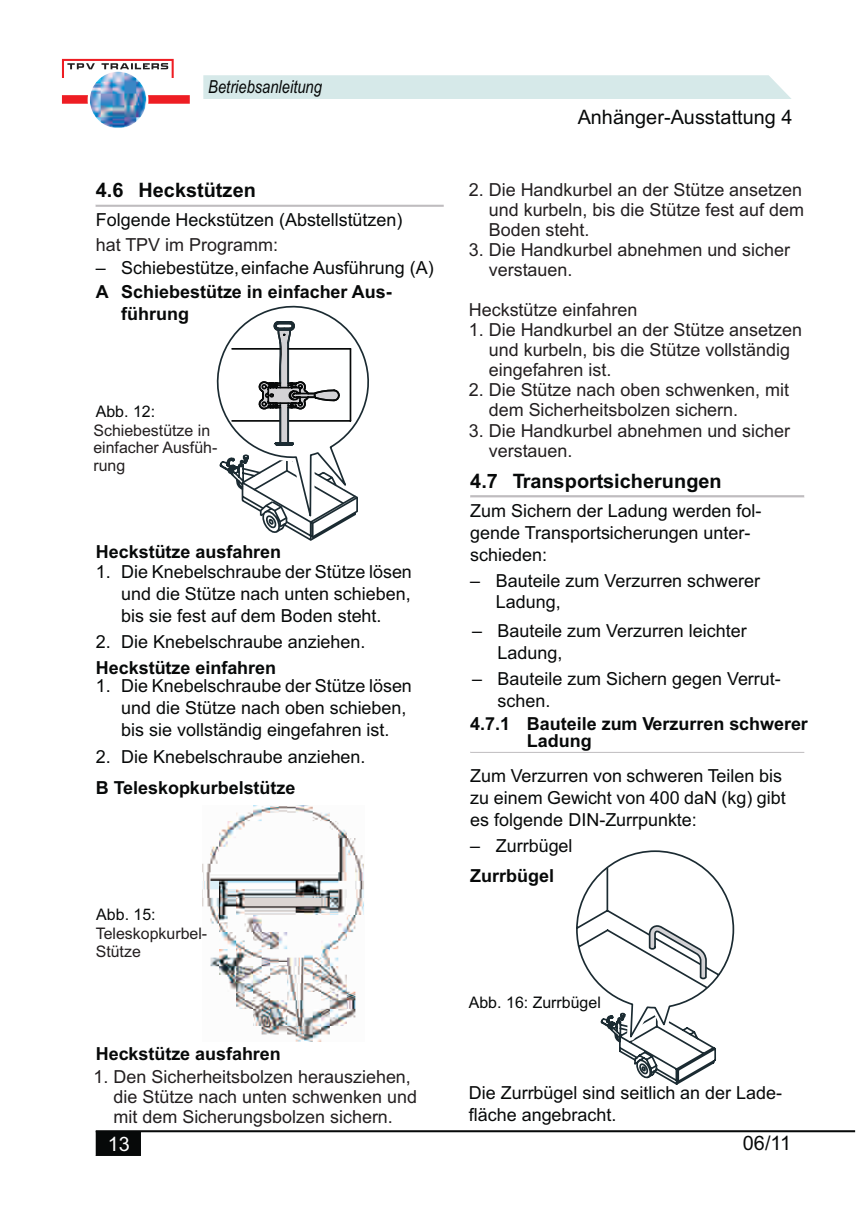
<style>
.page{position:relative;width:862px;height:1214px;background:#fff}
.page>*{position:absolute;margin:0;border:0;box-sizing:border-box;transform-origin:0 0}
.t1{font:700 19.8px "Arial";color:#070909}
.t2{font:19.8px "Arial";color:#070909}
.t3{font:19.8px "Arial";color:#fff}
.t4{font:18px/22px "Arial";color:#070909}
.t5{font:18px/20px "Arial";color:#231f20}
.t6{font:700 18px "Arial";color:#070909}
.t7{font:italic 18px "Arial Narrow";color:#070909}
.t8{font:16px/17.8px "Arial";color:#231f20}
.t9{font:16px "Arial";color:#070909}
</style>
<div class="page">
<hr style="left:96px;top:205px;width:348px;height:2px;background:#bfbcbf">
<svg style="left:216px;top:305px;width:153px;height:236px"></svg>
<hr style="left:470px;top:495px;width:334px;height:2px;background:#bfbcbf">
<hr style="left:470px;top:751px;width:334px;height:1px;background:#bfbcbf">
<svg style="left:576px;top:850px;width:159px;height:235px"></svg>
<div style="left:203px;top:75px;width:588px;height:24px;background:#d6e9e9"></div>
<img style="left:90px;top:72px;width:56px;height:56px;border-radius:50%">
<img style="left:62px;top:59px;width:128px;height:55px">
<svg style="left:96px;top:1132px;width:45px;height:23px"></svg>
<hr style="left:96px;top:1130px;width:759px;height:2px;background:#070909">
<img style="left:203px;top:805px;width:161px;height:236px">
<p class="t7" style="left:208px;top:80px;width:115px">Betriebsanleitung</p>
<p class="t1" style="left:96px;top:183px;width:162px">4.6 Heckstützen</p>
<p class="t4" style="left:96px;top:210px;width:308px">Folgende Heckstützen (Abstellstützen)</p>
<p class="t4" style="left:96px;top:258px;width:339px">– Schiebestütze, einfache Ausführung (A)</p>
<p class="t6" style="left:96px;top:284px;width:297px">A Schiebestütze in einfacher Aus-</p>
<p class="t5" style="left:96px;top:237px;width:184px">hat TPV im Programm:</p>
<p class="t6" style="left:121px;top:307px;width:69px">führung</p>
<p class="t9" style="left:96px;top:405px;width:61px">Abb. 12:</p>
<p class="t8" style="left:93px;top:422px;width:125px">Schiebestütze in einfacher Ausfüh&shy;rung</p>
<p class="t6" style="left:96px;top:545px;width:187px">Heckstütze ausfahren</p>
<p class="t4" style="left:121px;top:562px;width:292px;text-align:justify;text-indent:-25px">1. Die Knebelschraube der Stütze lösen und die Stütze nach unten schieben, bis sie fest auf dem Boden steht.</p>
<p class="t4" style="left:96px;top:632px;width:271px">2. Die Knebelschraube anziehen.</p>
<p class="t6" style="left:96px;top:660px;width:182px">Heckstütze einfahren</p>
<p class="t4" style="left:121px;top:676px;width:292px;text-indent:-25px">1. Die Knebelschraube der Stütze lösen und die Stütze nach oben schieben, bis sie vollständig eingefahren ist.</p>
<p class="t4" style="left:96px;top:747px;width:271px">2. Die Knebelschraube anziehen.</p>
<p class="t6" style="left:96px;top:781px;width:201px">B Teleskopkurbelstütze</p>
<p class="t9" style="left:96px;top:908px;width:61px">Abb. 15:</p>
<p class="t8" style="left:96px;top:925px;width:113px">Teleskopkurbel-<br>Stütze</p>
<p class="t6" style="left:96px;top:1046px;width:187px">Heckstütze ausfahren</p>
<p class="t5" style="left:113px;top:1068px;width:305px;text-indent:-20px">1. Den Sicherheitsbolzen herausziehen, die Stütze nach unten schwenken und mit dem Sicherungsbolzen sichern.</p>
<p class="t3" style="left:108px;top:1135px;width:24px">13</p>
<p class="t2" style="left:578px;top:109px;width:216px">Anhänger-Ausstattung 4</p>
<p class="t5" style="left:489px;top:181px;width:317px;text-align:justify;text-indent:-20px">2. Die Handkurbel an der Stütze ansetzen und kurbeln, bis die Stütze fest auf dem Boden steht.</p>
<p class="t5" style="left:489px;top:241px;width:303px;text-indent:-20px">3. Die Handkurbel abnehmen und sicher verstauen.</p>
<p class="t5" style="left:469px;top:301px;width:170px">Heckstütze einfahren</p>
<p class="t5" style="left:489px;top:321px;width:315px;text-indent:-20px">1. Die Handkurbel an der Stütze ansetzen und kurbeln, bis die Stütze vollständig eingefahren ist.</p>
<p class="t5" style="left:489px;top:381px;width:302px;text-indent:-20px">2. Die Stütze nach oben schwenken, mit dem Sicherheitsbolzen sichern.</p>
<p class="t5" style="left:489px;top:422px;width:303px;text-indent:-20px">3. Die Handkurbel abnehmen und sicher verstauen.</p>
<p class="t1" style="left:470px;top:473px;width:253px">4.7 Transportsicherungen</p>
<p class="t4" style="left:470px;top:501px;width:293px">Zum Sichern der Ladung werden fol&shy;gende Transportsicherungen unter&shy;schieden:</p>
<p class="t4" style="left:496px;top:571px;width:266px;text-indent:-25px">– Bauteile zum Verzurren schwerer<br>Ladung,</p>
<p class="t4" style="left:497px;top:621px;width:251px;text-indent:-25px">– Bauteile zum Verzurren leichter<br>Ladung,</p>
<p class="t4" style="left:497px;top:668px;width:285px;text-indent:-25px">– Bauteile zum Sichern gegen Verrut&shy;schen.</p>
<p class="t6" style="left:470px;top:716px;width:339px">4.7.1 Bauteile zum Verzurren schwerer</p>
<p class="t4" style="left:470px;top:766px;width:317px">Zum Verzurren von schweren Teilen bis zu einem Gewicht von 400 daN (kg) gibt es folgende DIN-Zurrpunkte:</p>
<p class="t4" style="left:470px;top:835px;width:104px">– Zurrbügel</p>
<p class="t6" style="left:470px;top:868px;width:85px">Zurrbügel</p>
<p class="t6" style="left:527px;top:734px;width:66px">Ladung</p>
<p class="t9" style="left:469px;top:995px;width:134px">Abb. 16: Zurrbügel</p>
<p class="t4" style="left:469px;top:1083px;width:315px">Die Zurrbügel sind seitlich an der Lade&shy;fläche angebracht.</p>
<p class="t2" style="left:743px;top:1134px;width:50px">06/11</p>
</div>
